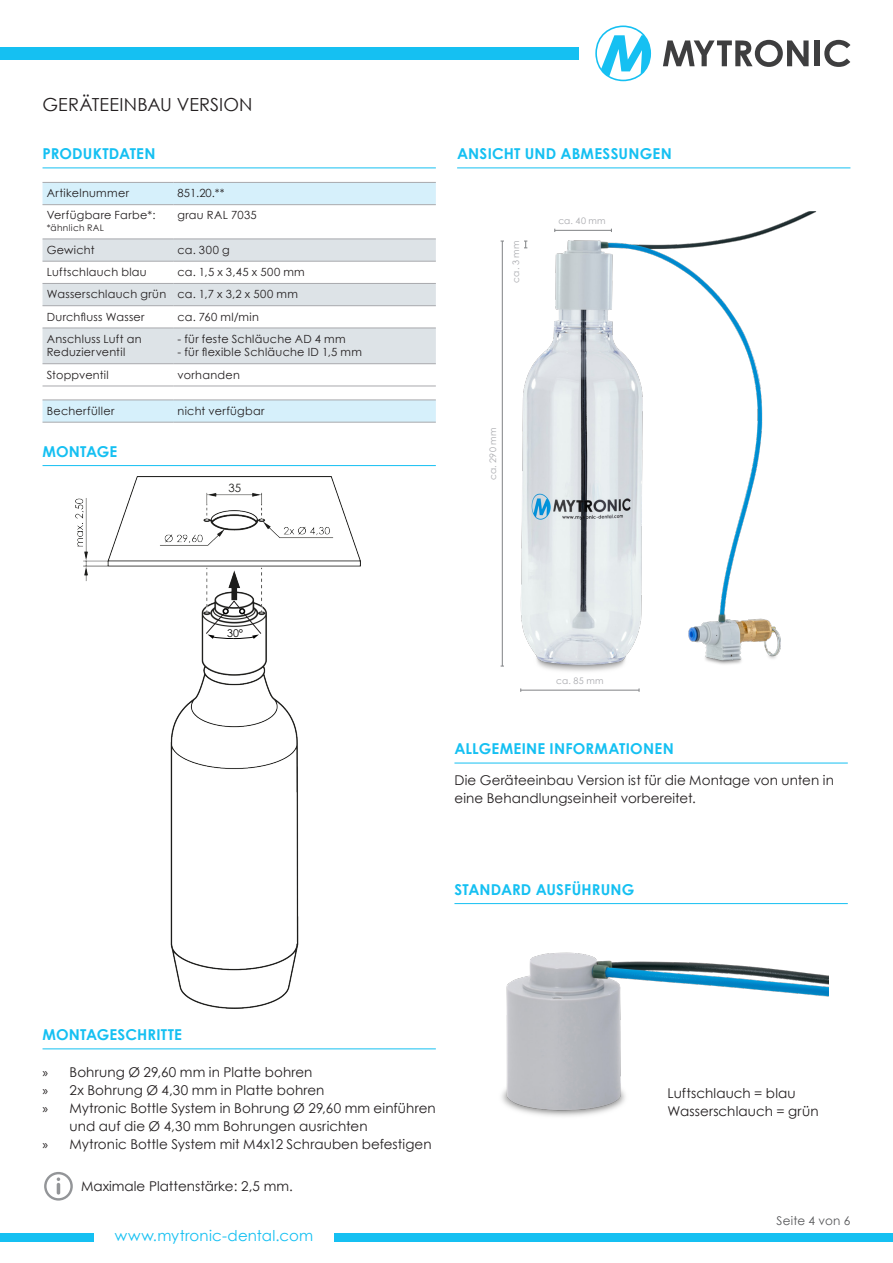
<style>
.page{position:relative;width:893px;height:1263px;background:#fff}
.page>*{position:absolute;margin:0;border:0;box-sizing:border-box;transform-origin:0 0}
._1_2_Titel_Produktbl{font:18px "Century Gothic";letter-spacing:.005em;color:#231f20}
._2_2_Inhalt_Copyhead{font:700 15px "Century Gothic";letter-spacing:.01em;color:#15c0f2}
.t1{font:15px "Century Gothic";letter-spacing:.015em;color:#15c0f2}
._2_3_Inhalt_Copy_CG{font:13.5px/18px "Century Gothic";letter-spacing:.005em;color:#231f20}
.Body_Abstand_2{font:13.5px "Century Gothic";color:#231f20}
.t2{font:12px "Century Gothic";letter-spacing:.015em;color:#57585a}
.t3{font:11.4px "Century Gothic";color:#1d1d1b}
._2_6_Inhalt_Tabellen{font:11.25px/13.5px "Century Gothic";letter-spacing:.025em;color:#231f20}
.t4{font:10.65px "Century Gothic";color:#000}
._2_8_3_Inhalt_Fussno{font:9px "Century Gothic";letter-spacing:.035em;color:#a8a9ad}
._2_7_Inhalt_Fussnote{font:9px "Century Gothic";letter-spacing:.035em;color:#231f20}
.s1{font-family:"Myriad Pro"}
</style>
<div class="page">
<div style="left:0;top:1233px;width:94px;height:9px;background:#15c0f2"></div>
<div style="left:334px;top:1233px;width:559px;height:9px;background:#15c0f2"></div>
<svg style="left:663px;top:40px;width:146px;height:27px"></svg>
<div style="left:815px;top:40px;width:5px;height:26px;background:#3e3e3f"></div>
<svg style="left:824px;top:40px;width:26px;height:27px"></svg>
<svg style="left:595px;top:26px;width:56px;height:55px"></svg>
<div style="left:0;top:47px;width:578px;height:13px;background:#15c0f2"></div>
<hr style="left:43px;top:1048px;width:393px;height:1px;background:#15c0f2">
<svg style="left:44px;top:1172px;width:29px;height:28px"></svg>
<img style="left:457px;top:904px;width:372px;height:213px">
<img style="left:75px;top:476px;width:285px;height:533px">
<svg style="left:205px;top:600px;width:57px;height:39px"></svg>
<hr style="left:43px;top:168px;width:393px;height:1px;background:#15c0f2">
<div style="left:43px;top:183px;width:393px;height:239px;background:#d6f0fb"></div>
<svg style="left:43px;top:205px;width:393px;height:194px"></svg>
<svg style="left:43px;top:240px;width:393px;height:123px;fill:#dde3e7"></svg>
<hr style="left:43px;top:182px;width:130px;height:1px;background:#a8a9ad">
<hr style="left:173px;top:182px;width:263px;height:1px;background:#a8a9ad">
<hr style="left:43px;top:204px;width:130px;height:1px;background:#a8a9ad">
<hr style="left:173px;top:204px;width:263px;height:1px;background:#a8a9ad">
<hr style="left:43px;top:239px;width:130px;height:1px;background:#a8a9ad">
<hr style="left:173px;top:239px;width:263px;height:1px;background:#a8a9ad">
<hr style="left:43px;top:261px;width:130px;height:1px;background:#a8a9ad">
<hr style="left:173px;top:261px;width:263px;height:1px;background:#a8a9ad">
<hr style="left:43px;top:283px;width:130px;height:1px;background:#a8a9ad">
<hr style="left:173px;top:283px;width:263px;height:1px;background:#a8a9ad">
<hr style="left:43px;top:305px;width:130px;height:1px;background:#a8a9ad">
<hr style="left:173px;top:305px;width:263px;height:1px;background:#a8a9ad">
<hr style="left:43px;top:328px;width:130px;height:1px;background:#a8a9ad">
<hr style="left:173px;top:328px;width:263px;height:1px;background:#a8a9ad">
<hr style="left:43px;top:363px;width:130px;height:1px;background:#a8a9ad">
<hr style="left:173px;top:363px;width:263px;height:1px;background:#a8a9ad">
<hr style="left:43px;top:386px;width:130px;height:1px;background:#a8a9ad">
<hr style="left:173px;top:386px;width:263px;height:1px;background:#a8a9ad">
<hr style="left:43px;top:399px;width:130px;height:1px;background:#a8a9ad">
<hr style="left:173px;top:399px;width:263px;height:1px;background:#a8a9ad">
<hr style="left:43px;top:422px;width:130px;height:1px;background:#a8a9ad">
<hr style="left:173px;top:422px;width:263px;height:1px;background:#a8a9ad">
<hr style="left:457px;top:168px;width:393px;height:1px;background:#15c0f2">
<hr style="left:43px;top:465px;width:393px;height:1px;background:#15c0f2">
<hr style="left:454px;top:903px;width:394px;height:1px;background:#15c0f2">
<hr style="left:454px;top:763px;width:394px;height:1px;background:#15c0f2">
<img style="left:500px;top:211px;width:316px;height:461px">
<hr style="left:502px;top:241px;width:1px;height:425px;background:#808285">
<hr style="left:555px;top:230px;width:56px;height:1px;background:#808285">
<hr style="left:521px;top:690px;width:118px;height:1px;background:#808285">
<svg style="left:524px;top:241px;width:3px;height:7px"></svg>
<p class="_1_2_Titel_Produktbl" style="left:43px;top:92px;width:211px">GERÄTEEINBAU VERSION</p>
<p class="_2_2_Inhalt_Copyhead" style="left:43px;top:142px;width:115px">PRODUKTDATEN</p>
<p class="_2_6_Inhalt_Tabellen" style="left:47px;top:186px;width:84px">Artikelnummer</p>
<p class="_2_6_Inhalt_Tabellen" style="left:178px;top:186px;width:48px">851.20.**</p>
<p class="_2_6_Inhalt_Tabellen" style="left:47px;top:208px;width:110px">Verfügbare Farbe*:</p>
<p class="_2_7_Inhalt_Fussnote" style="left:47px;top:222px;width:59px">*ähnlich RAL</p>
<p class="_2_6_Inhalt_Tabellen" style="left:178px;top:208px;width:81px">grau RAL 7035</p>
<p class="_2_6_Inhalt_Tabellen" style="left:47px;top:243px;width:49px">Gewicht</p>
<p class="_2_6_Inhalt_Tabellen" style="left:178px;top:243px;width:54px">ca. 300 g</p>
<p class="_2_6_Inhalt_Tabellen" style="left:47px;top:265px;width:102px">Luftschlauch blau</p>
<p class="_2_6_Inhalt_Tabellen" style="left:178px;top:265px;width:129px">ca. 1,5 x 3,45 x 500 mm</p>
<p class="_2_6_Inhalt_Tabellen" style="left:47px;top:287px;width:121px">Wasserschlauch grün</p>
<p class="_2_6_Inhalt_Tabellen" style="left:178px;top:287px;width:122px">ca. 1,7 x 3,2 x 500 mm</p>
<p class="_2_6_Inhalt_Tabellen" style="left:47px;top:310px;width:99px">Durchfluss Wasser</p>
<p class="_2_6_Inhalt_Tabellen" style="left:178px;top:310px;width:83px">ca. 760 ml/min</p>
<p class="_2_6_Inhalt_Tabellen" style="left:47px;top:332px;width:96px">Anschluss Luft an<br>Reduzierventil</p>
<p class="_2_6_Inhalt_Tabellen" style="left:178px;top:332px;width:170px">- für feste Schläuche AD 4 mm</p>
<p class="_2_6_Inhalt_Tabellen" style="left:178px;top:345px;width:186px">- für flexible Schläuche ID 1,5 mm</p>
<p class="_2_6_Inhalt_Tabellen" style="left:47px;top:368px;width:64px">Stoppventil</p>
<p class="_2_6_Inhalt_Tabellen" style="left:178px;top:368px;width:64px">vorhanden</p>
<p class="_2_6_Inhalt_Tabellen" style="left:47px;top:404px;width:69px">Becherfüller</p>
<p class="_2_6_Inhalt_Tabellen" style="left:178px;top:404px;width:89px">nicht verfügbar</p>
<p class="_2_2_Inhalt_Copyhead" style="left:43px;top:440px;width:76px">MONTAGE</p>
<p class="t3" style="left:229px;top:480px;width:14px">35</p>
<p class="_2_2_Inhalt_Copyhead" style="left:457px;top:142px;width:216px">ANSICHT UND ABMESSUNGEN</p>
<p class="_2_8_3_Inhalt_Fussno" style="left:510px;top:283px;width:43px;rotate:-90deg">ca. 3 mm</p>
<p class="_2_8_3_Inhalt_Fussno" style="left:558px;top:215px;width:49px">ca. 40 mm</p>
<p class="_2_8_3_Inhalt_Fussno" style="left:487px;top:480px;width:54px;rotate:-90deg">ca. 290 mm</p>
<p class="t4" style="left:227px;top:625px;width:18px">30°</p>
<p class="_2_8_3_Inhalt_Fussno" style="left:556px;top:675px;width:49px">ca. 85 mm</p>
<p class="_2_2_Inhalt_Copyhead" style="left:454px;top:737px;width:221px">ALLGEMEINE INFORMATIONEN</p>
<p class="_2_3_Inhalt_Copy_CG" style="left:454px;top:771px;width:381px">Die Geräteeinbau Version ist für die Montage von unten in eine Behandlungseinheit vorbereitet.</p>
<p class="_2_2_Inhalt_Copyhead" style="left:454px;top:878px;width:181px">STANDARD AUSFÜHRUNG</p>
<p class="_2_2_Inhalt_Copyhead" style="left:43px;top:1023px;width:141px">MONTAGESCHRITTE</p>
<p class="_2_3_Inhalt_Copy_CG" style="left:43px;top:1062px;width:272px"><span class="s1">»</span> Bohrung Ø 29,60 mm in Platte bohren</p>
<p class="_2_3_Inhalt_Copy_CG" style="left:43px;top:1080px;width:283px"><span class="s1">»</span> 2x Bohrung Ø 4,30 mm in Platte bohren</p>
<p class="_2_3_Inhalt_Copy_CG" style="left:70px;top:1098px;width:368px;text-indent:-27px"><span class="s1">»</span> Mytronic Bottle System in Bohrung Ø 29,60 mm einführen und auf die Ø 4,30 mm Bohrungen ausrichten</p>
<p class="_2_3_Inhalt_Copy_CG" style="left:43px;top:1134px;width:391px"><span class="s1">»</span> Mytronic Bottle System mit M4x12 Schrauben befestigen</p>
<p class="Body_Abstand_2" style="left:81px;top:1177px;width:213px">Maximale Plattenstärke: 2,5 mm.</p>
<p class="t1" style="left:115px;top:1225px;width:200px">www.mytronic-dental.com</p>
<p class="_2_3_Inhalt_Copy_CG" style="left:668px;top:1084px;width:130px">Luftschlauch = blau</p>
<p class="_2_3_Inhalt_Copy_CG" style="left:668px;top:1102px;width:152px">Wasserschlauch = grün</p>
<p class="t2" style="left:777px;top:1212px;width:75px">Seite 4 von 6</p>
</div>
